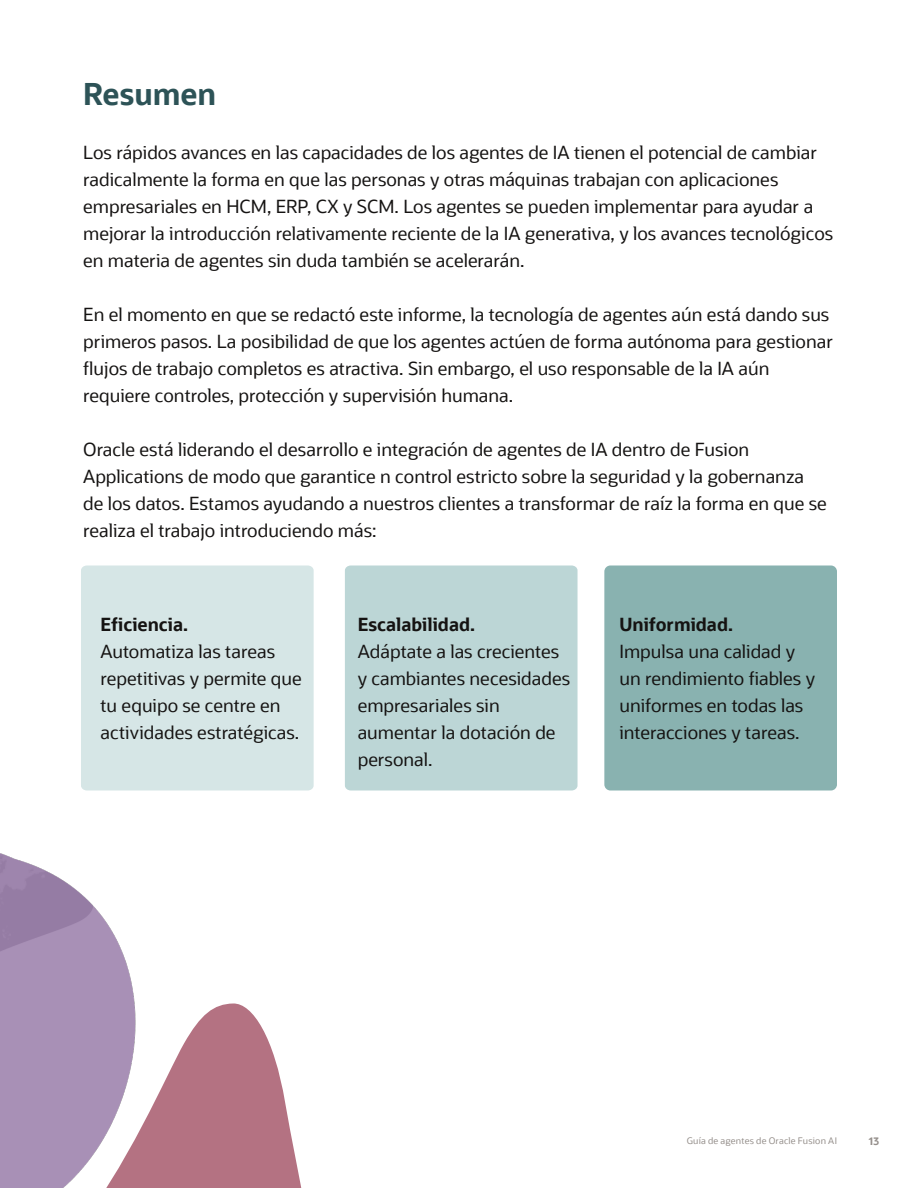
<style>
.page{position:relative;width:918px;height:1188px;background:#fff}
.page>*{position:absolute;margin:0;border:0;box-sizing:border-box;transform-origin:0 0}
.A__Body_Heading{font:700 30px "Oracle Sans";color:#2d5357}
.A__Body_Heading-2{font:18px/27px "Oracle Sans";color:#151312}
.A__Body_Heading-3{font:700 18px "Oracle Sans";color:#151312}
.t1{font:700 10.5px "Oracle Sans";color:#958f8b}
.t2{font:9px "Oracle Sans";letter-spacing:.025em;color:#958f8b}
</style>
<div class="page">
<svg style="left:184px;top:1003px;width:118px;height:185px;fill:#b47282"></svg>
<div style="left:81px;top:565px;width:233px;height:225px;background:#d6e6e6"></div>
<div style="left:345px;top:565px;width:233px;height:225px;background:#bcd6d6"></div>
<div style="left:604px;top:566px;width:233px;height:224px;background:#89b2b0;border-radius:6px"></div>
<img style="left:0;top:853px;width:184px;height:335px">
<p class="A__Body_Heading" style="left:83px;top:75px;width:134px">Resumen</p>
<p class="A__Body_Heading-2" style="left:83px;top:139px;width:751px">Los rápidos avances en las capacidades de los agentes de IA tienen el potencial de cambiar radicalmente la forma en que las personas y otras máquinas trabajan con aplicaciones empresariales en HCM, ERP, CX y SCM. Los agentes se pueden implementar para ayudar a mejorar la introducción relativamente reciente de la IA generativa, y los avances tecnológicos en materia de agentes sin duda también se acelerarán.</p>
<p class="A__Body_Heading-2" style="left:83px;top:301px;width:751px">En el momento en que se redactó este informe, la tecnología de agentes aún está dando sus primeros pasos. La posibilidad de que los agentes actúen de forma autónoma para gestionar flujos de trabajo completos es atractiva. Sin embargo, el uso responsable de la IA aún requiere controles, protección y supervisión humana.</p>
<p class="A__Body_Heading-2" style="left:83px;top:436px;width:745px">Oracle está liderando el desarrollo e integración de agentes de IA dentro de Fusion Applications de modo que garantice n control estricto sobre la seguridad y la gobernanza de los datos. Estamos ayudando a nuestros clientes a transformar de raíz la forma en que se realiza el trabajo introduciendo más:</p>
<p class="A__Body_Heading-3" style="left:100px;top:613px;width:89px">Eficiencia.</p>
<p class="A__Body_Heading-2" style="left:100px;top:638px;width:203px">Automatiza las tareas repetitivas y permite que tu equipo se centre en actividades estratégicas.</p>
<p class="A__Body_Heading-3" style="left:358px;top:613px;width:119px">Escalabilidad.</p>
<p class="A__Body_Heading-2" style="left:358px;top:638px;width:214px">Adáptate a las crecientes y cambiantes necesidades empresariales sin aumentar la dotación de personal.</p>
<p class="A__Body_Heading-3" style="left:619px;top:613px;width:115px">Uniformidad.</p>
<p class="A__Body_Heading-2" style="left:619px;top:638px;width:197px">Impulsa una calidad y un rendimiento fiables y uniformes en todas las interacciones y tareas.</p>
<p class="t2" style="left:687px;top:1135px;width:152px">Guía de agentes de Oracle Fusion AI</p>
<p class="t1" style="left:869px;top:1134px;width:12px">13</p>
</div>
